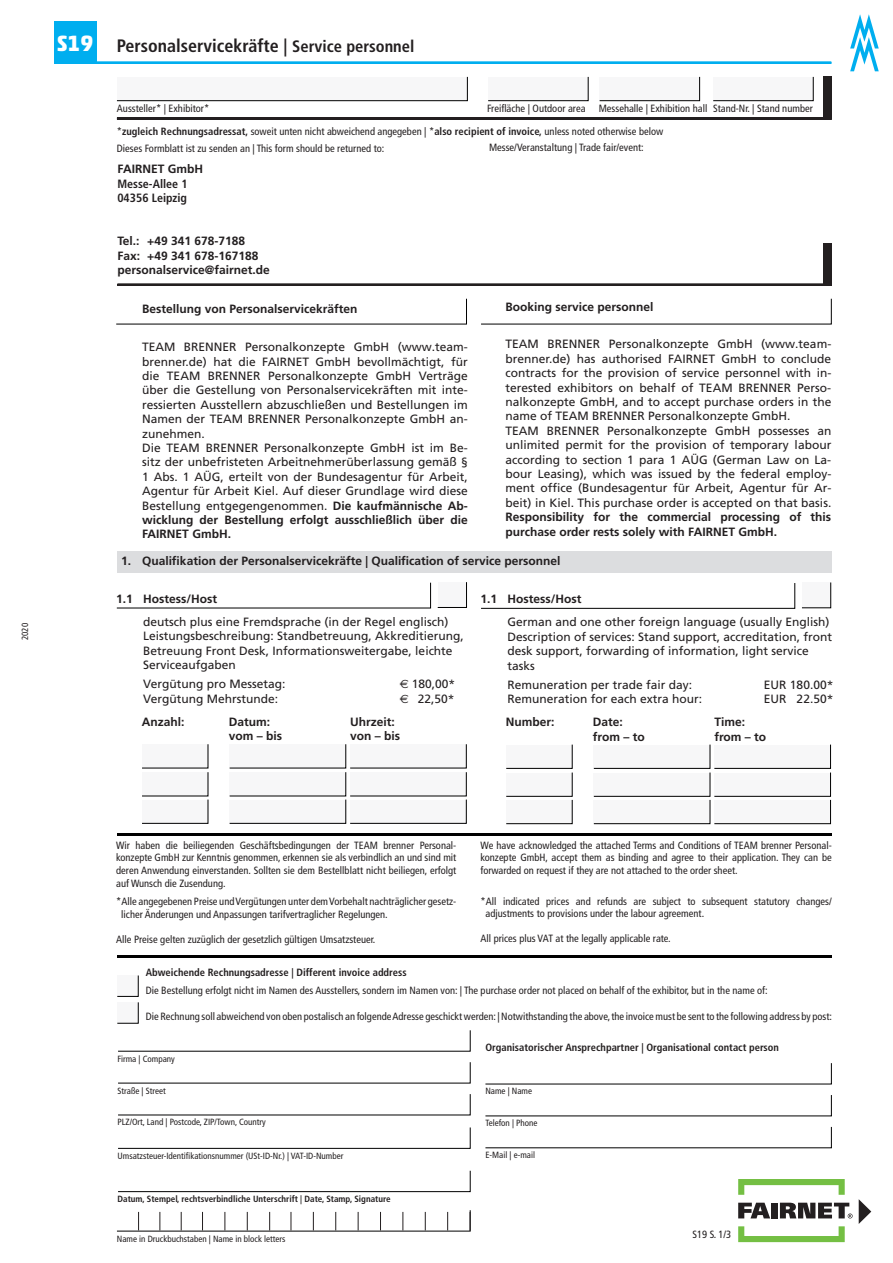
<style>
.page{position:relative;width:893px;height:1263px;background:#fff}
.page>*{position:absolute;margin:0;border:0;box-sizing:border-box;transform-origin:0 0}
.t1{font:700 condensed 18px "Frutiger LT Pro";color:#231f20}
.t2{font:12px/14.4px "Frutiger LT Pro";color:#231f20}
.t3{font:700 12px/14.4px "Frutiger LT Pro";color:#231f20}
.t4{font:700 condensed 12px/14.4px "Frutiger LT Pro";color:#231f20}
.t5{font:condensed 10.5px/12.6px "Frutiger LT Pro";color:#231f20}
.t6{font:700 condensed 10.5px "Frutiger LT Pro";color:#231f20}
.t7{font:condensed 9px "Frutiger LT Pro";color:#231f20}
.t8{font:700 condensed 9px "Frutiger LT Pro";color:#231f20}
.s1{font-family:"Akko W1 G";font-stretch:normal;font-size:22.5px;color:#fff}
.s2{font-size:16.5px}
.s3{font-weight:700}
.s4{font-family:"Euro Sans"}
</style>
<div class="page">
<div style="left:54px;top:21px;width:42px;height:43px;background:#00aeef"></div>
<svg style="left:850px;top:14px;width:29px;height:57px"></svg>
<hr style="left:94px;top:62px;width:737px;height:2px;background:#00aeef">
<svg style="left:859px;top:1199px;width:12px;height:25px"></svg>
<div style="left:117px;top:551px;width:715px;height:21px;background:#dcdddf"></div>
<svg style="left:116px;top:298px;width:351px;height:26px"></svg>
<svg style="left:481px;top:298px;width:351px;height:26px"></svg>
<svg style="left:116px;top:582px;width:315px;height:26px"></svg>
<svg style="left:481px;top:583px;width:314px;height:26px"></svg>
<svg style="left:437px;top:582px;width:30px;height:26px"></svg>
<svg style="left:802px;top:582px;width:29px;height:26px"></svg>
<svg style="left:229px;top:744px;width:238px;height:80px"></svg>
<svg style="left:593px;top:744px;width:238px;height:80px"></svg>
<svg style="left:142px;top:744px;width:67px;height:80px"></svg>
<svg style="left:506px;top:744px;width:67px;height:80px"></svg>
<hr style="left:117px;top:284px;width:715px;height:2px;background:#231f20">
<div style="left:823px;top:243px;width:9px;height:42px;background:#231f20"></div>
<hr style="left:117px;top:955px;width:715px;height:3px;background:#000">
<hr style="left:117px;top:833px;width:715px;height:2px;background:#000">
<svg style="left:738px;top:1179px;width:115px;height:63px"></svg>
<hr style="left:117px;top:117px;width:715px;height:3px;background:#231f20">
<div style="left:823px;top:77px;width:9px;height:42px;background:#231f20"></div>
<svg style="left:488px;top:76px;width:101px;height:25px"></svg>
<svg style="left:599px;top:76px;width:101px;height:25px"></svg>
<svg style="left:713px;top:76px;width:101px;height:25px"></svg>
<svg style="left:116px;top:76px;width:352px;height:25px"></svg>
<svg style="left:485px;top:1063px;width:347px;height:22px"></svg>
<svg style="left:485px;top:1095px;width:347px;height:22px"></svg>
<svg style="left:485px;top:1126px;width:347px;height:22px"></svg>
<svg style="left:118px;top:1062px;width:353px;height:22px"></svg>
<svg style="left:118px;top:1094px;width:353px;height:22px"></svg>
<svg style="left:118px;top:1127px;width:353px;height:22px"></svg>
<svg style="left:118px;top:1170px;width:353px;height:22px"></svg>
<svg style="left:117px;top:975px;width:354px;height:77px"></svg>
<svg style="left:117px;top:1210px;width:354px;height:22px"></svg>
<p class="t7" style="left:20px;top:640px;width:19px;rotate:-90deg">2020</p>
<h1 class="t1" style="left:57px;top:35px;width:359px"><span class="s1">S19</span> Personalservicekräfte | <span class="s2">Service personnel</span></h1>
<p class="t5" style="left:117px;top:103px;width:94px">Aussteller* | Exhibitor*</p>
<p class="t5" style="left:487px;top:103px;width:100px">Freifläche | Outdoor area</p>
<p class="t5" style="left:599px;top:103px;width:216px">Messehalle | Exhibition hall Stand-Nr. | Stand number</p>
<p class="t5" style="left:117px;top:123px;width:548px;line-height:16.5px">*<span class="s3">zugleich Rechnungsadressat,</span> soweit unten nicht abweichend angegeben | *<span class="s3">also recipient of invoice,</span> unless noted otherwise below<br>Dieses Formblatt ist zu senden an | This form should be returned to:</p>
<p class="t5" style="left:489px;top:141px;width:156px">Messe/Veranstaltung | Trade fair/event:</p>
<p class="t3" style="left:117px;top:162px;width:87px">FAIRNET GmbH</p>
<p class="t4" style="left:117px;top:176px;width:72px">Messe-Allee 1<br>04356 Leipzig</p>
<p class="t3" style="left:117px;top:234px;width:154px">Tel.: +49 341 678-7188<br>Fax: +49 341 678-167188 personalservice@fairnet.de</p>
<p class="t3" style="left:506px;top:299px;width:150px">Booking service personnel</p>
<p class="t2" style="left:506px;top:337px;width:327px">TEAM BRENNER Personalkonzepte GmbH (www.team&shy;brenner.de) has authorised FAIRNET GmbH to conclude contracts for the provision of service personnel with in&shy;terested exhibitors on behalf of TEAM BRENNER Perso&shy;nalkonzepte GmbH, and to accept purchase orders in the name of TEAM BRENNER Personalkonzepte GmbH.<br>TEAM BRENNER Personalkonzepte GmbH possesses an unlimited permit for the provision of temporary labour according to section 1 para 1 AÜG (German Law on La&shy;bour Leasing), which was issued by the federal employ&shy;ment office (Bundesagentur für Arbeit, Agentur für Ar&shy;beit) in Kiel. This purchase order is accepted on that basis.</p>
<p class="t3" style="left:506px;top:510px;width:327px">Responsibility for the commercial processing of this purchase order rests solely with FAIRNET GmbH.</p>
<p class="t3" style="left:121px;top:554px;width:441px">1. Qualifikation der Personalservicekräfte | Qualification of service personnel</p>
<p class="t3" style="left:116px;top:591px;width:102px">1.1 Hostess/Host</p>
<p class="t2" style="left:143px;top:615px;width:322px">deutsch plus eine Fremdsprache (in der Regel englisch)<br>Leistungsbeschreibung: Standbetreuung, Akkreditierung, Betreuung Front Desk, Informationsweitergabe, leichte Serviceaufgaben</p>
<p class="t2" style="left:143px;top:677px;width:144px">Vergütung pro Messetag:</p>
<p class="t2" style="left:400px;top:677px;width:57px"><span class="s4">€</span> 180,00*</p>
<p class="t2" style="left:143px;top:691px;width:136px">Vergütung Mehrstunde:</p>
<p class="t2" style="left:400px;top:691px;width:56px"><span class="s4">€</span> 22,50*</p>
<p class="t3" style="left:142px;top:715px;width:44px">Anzahl:</p>
<p class="t3" style="left:229px;top:715px;width:43px">Datum:</p>
<p class="t3" style="left:350px;top:715px;width:46px">Uhrzeit:</p>
<p class="t3" style="left:229px;top:729px;width:55px">vom – bis</p>
<p class="t3" style="left:350px;top:729px;width:52px">von – bis</p>
<p class="t3" style="left:142px;top:302px;width:217px">Bestellung von Personalservicekräften</p>
<p class="t2" style="left:142px;top:340px;width:327px">TEAM BRENNER Personalkonzepte GmbH (www.team&shy;brenner.de) hat die FAIRNET GmbH bevollmächtigt, für die TEAM BRENNER Personalkonzepte GmbH Verträge über die Gestellung von Personalservicekräften mit inte&shy;ressierten Ausstellern abzuschließen und Bestellungen im Namen der TEAM BRENNER Personalkonzepte GmbH an&shy;zunehmen.<br>Die TEAM BRENNER Personalkonzepte GmbH ist im Be&shy;sitz der unbefristeten Arbeitnehmerüberlassung gemäß § 1 Abs. 1 AÜG, erteilt von der Bundesagentur für Arbeit, Agentur für Arbeit Kiel. Auf dieser Grundlage wird diese Bestellung entgegengenommen. <span class="s3">Die kaufmännische Ab&shy;wicklung der Bestellung erfolgt ausschließlich über die FAIRNET GmbH.</span></p>
<p class="t3" style="left:480px;top:592px;width:102px">1.1 Hostess/Host</p>
<p class="t2" style="left:507px;top:615px;width:326px">German and one other foreign language (usually English)<br>Description of services: Stand support, accreditation, front desk support, forwarding of information, light service tasks</p>
<p class="t2" style="left:507px;top:677px;width:186px">Remuneration per trade fair day:</p>
<p class="t2" style="left:764px;top:677px;width:71px">EUR 180.00*</p>
<p class="t2" style="left:507px;top:692px;width:196px">Remuneration for each extra hour:</p>
<p class="t2" style="left:764px;top:692px;width:71px">EUR 22.50*</p>
<p class="t3" style="left:506px;top:715px;width:50px">Number:</p>
<p class="t3" style="left:593px;top:715px;width:32px">Date:</p>
<p class="t3" style="left:714px;top:715px;width:32px">Time:</p>
<p class="t3" style="left:593px;top:729px;width:53px">from – to</p>
<p class="t3" style="left:714px;top:729px;width:53px">from – to</p>
<p class="t5" style="left:116px;top:839px;width:342px;text-align:justify">Wir haben die beiliegenden Geschäftsbedingungen der TEAM brenner Personal&shy;konzepte GmbH zur Kenntnis genommen, erkennen sie als verbindlich an und sind mit deren Anwendung einverstanden. Sollten sie dem Bestellblatt nicht beiliegen, erfolgt auf Wunsch die Zusendung.</p>
<p class="t5" style="left:121px;top:895px;width:337px;text-indent:-5px">*Alle angegebenen Preise und Vergütungen unter dem Vorbehalt nachträglicher gesetz&shy;licher Änderungen und Anpassungen tarifvertraglicher Regelungen.</p>
<p class="t5" style="left:116px;top:933px;width:261px">Alle Preise gelten zuzüglich der gesetzlich gültigen Umsatzsteuer.</p>
<p class="t5" style="left:480px;top:839px;width:353px;text-align:justify">We have acknowledged the attached Terms and Conditions of TEAM brenner Personal&shy;konzepte GmbH, accept them as binding and agree to their application. They can be forwarded on request if they are not attached to the order sheet.</p>
<p class="t5" style="left:486px;top:895px;width:348px;text-indent:-5px">*All indicated prices and refunds are subject to subsequent statutory changes/ adjustments to provisions under the labour agreement.</p>
<p class="t5" style="left:480px;top:932px;width:192px">All prices plus VAT at the legally applicable rate.</p>
<p class="t6" style="left:146px;top:966px;width:262px">Abweichende Rechnungsadresse | Different invoice address</p>
<p class="t5" style="left:146px;top:984px;width:623px">Die Bestellung erfolgt nicht im Namen des Ausstellers, sondern im Namen von: | The purchase order not placed on behalf of the exhibitor, but in the name of:</p>
<p class="t5" style="left:146px;top:1010px;width:688px">Die Rechnung soll abweichend von oben postalisch an folgende Adresse geschickt werden: | Notwithstanding the above, the invoice must be sent to the following address by post:</p>
<p class="t6" style="left:485px;top:1041px;width:295px">Organisatorischer Ansprechpartner | Organisational contact person</p>
<p class="t7" style="left:118px;top:1053px;width:59px">Firma | Company</p>
<p class="t7" style="left:118px;top:1085px;width:50px">Straße | Street</p>
<p class="t7" style="left:118px;top:1117px;width:150px">PLZ/Ort, Land | Postcode, ZIP/Town, Country</p>
<p class="t7" style="left:118px;top:1150px;width:227px">Umsatzsteuer-Identifikationsnummer (USt-ID-Nr.) | VAT-ID-Number</p>
<p class="t8" style="left:118px;top:1193px;width:275px">Datum, Stempel, rechtsverbindliche Unterschrift | Date, Stamp, Signature</p>
<p class="t7" style="left:117px;top:1233px;width:170px">Name in Druckbuchstaben | Name in block letters</p>
<p class="t7" style="left:485px;top:1085px;width:48px">Name | Name</p>
<p class="t7" style="left:485px;top:1117px;width:54px">Telefon | Phone</p>
<p class="t7" style="left:485px;top:1150px;width:51px">E-Mail | e-mail</p>
<p class="t5" style="left:692px;top:1228px;width:40px">S19 S. 1/3</p>
</div>
